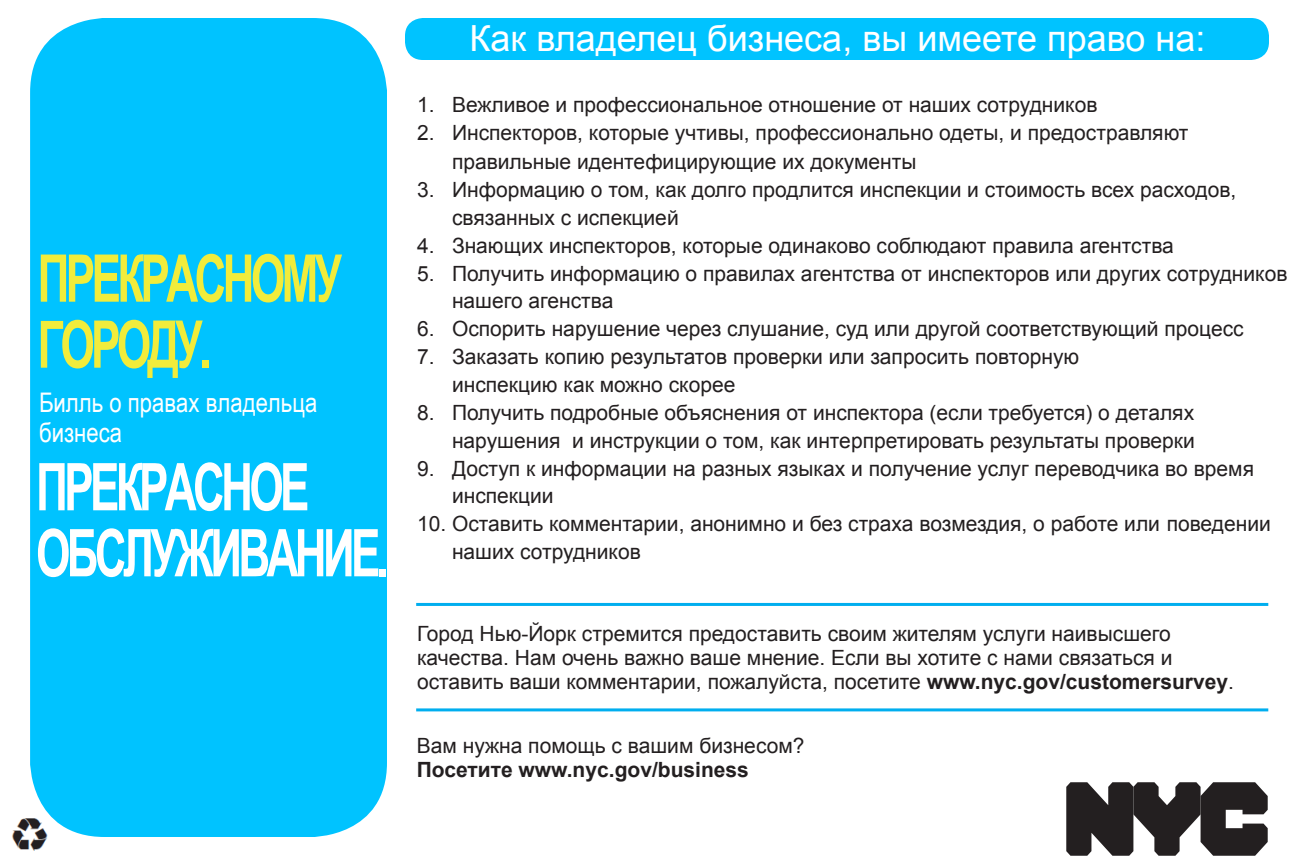
<style>
.page{position:relative;width:1296px;height:864px;background:#fff}
.page>*{position:absolute;margin:0;border:0;box-sizing:border-box;transform-origin:0 0}
.t1{font:700 66px "Arial Narrow";letter-spacing:-.07em;color:#fff;scale:.82 1}
.t2{font:700 66px "Arial Narrow";letter-spacing:-.07em;color:#f1ec3b;scale:.82 1}
.t3{font:36px "Arial";color:#fff}
.t4{font:27px/30px "Arial Narrow";color:#fff}
.t5{font:21px/27px "Arial";color:#231f20}
.t6{font:700 21px "Arial";color:#231f20}
.s1{font-size:54px}
.s2{font-weight:700}
</style>
<div class="page">
<img style="left:12px;top:816px;width:41px;height:35px">
<div style="left:405px;top:18px;width:864px;height:42px;background:#00c3ff;border-radius:18px"></div>
<div style="left:30px;top:18px;width:357px;height:819px;background:#00c3ff;border-radius:74px"></div>
<svg style="left:1066px;top:782px;width:202px;height:74px"></svg>
<hr style="left:416px;top:603px;width:852px;height:3px;background:#00aeef">
<hr style="left:416px;top:708px;width:852px;height:3px;background:#00aeef">
<p class="t2" style="left:38px;top:229px;width:373px">ПРЕКРАСНОМУ</p>
<p class="t2" style="left:38px;top:295px;width:213px">ГОРОДУ<span class="s1">.</span></p>
<p class="t4" style="left:39px;top:386px;width:280px">Билль о правах владельца бизнеса</p>
<p class="t1" style="left:36px;top:437px;width:335px">ПРЕКРАСНОЕ</p>
<p class="t1" style="left:36px;top:503px;width:432px">ОБСЛУЖИВАНИЕ<span class="s1">.</span></p>
<p class="t3" style="left:470px;top:15px;width:737px">Как владелец бизнеса, вы имеете право на:</p>
<p class="t5" style="left:417px;top:92px;width:682px">1. Вежливое и профессиональное отношение от наших сотрудников</p>
<p class="t5" style="left:417px;top:120px;width:773px">2. Инспекторов, которые учтивы, профессионально одеты, и предостравляют</p>
<p class="t5" style="left:452px;top:148px;width:466px">правильные идентефицирующие их документы</p>
<p class="t5" style="left:417px;top:176px;width:821px">3. Информацию о том, как долго продлится инспекции и стоимость всех расходов,</p>
<p class="t5" style="left:452px;top:204px;width:228px">связанных с испекцией</p>
<p class="t5" style="left:417px;top:232px;width:758px">4. Знающих инспекторов, которые одинаково соблюдают правила агентства</p>
<p class="t5" style="left:452px;top:260px;width:837px;text-indent:-35px">5. Получить информацию о правилах агентства от инспекторов или других сотрудников нашего агенства</p>
<p class="t5" style="left:417px;top:315px;width:828px">6. Оспорить нарушение через слушание, суд или другой соответствующий процесс</p>
<p class="t5" style="left:417px;top:343px;width:664px">7. Заказать копию результатов проверки или запросить повторную</p>
<p class="t5" style="left:452px;top:371px;width:285px">инспекцию как можно скорее</p>
<p class="t5" style="left:417px;top:400px;width:779px">8. Получить подробные объяснения от инспектора (если требуется) о деталях</p>
<p class="t5" style="left:452px;top:428px;width:744px">нарушения и инструкции о том, как интерпретировать результаты проверки</p>
<p class="t5" style="left:452px;top:456px;width:804px;text-indent:-35px">9. Доступ к информации на разных языках и получение услуг переводчика во время инспекции</p>
<p class="t5" style="left:417px;top:511px;width:855px">10. Оставить комментарии, анонимно и без страха возмездия, о работе или поведении</p>
<p class="t5" style="left:452px;top:539px;width:190px">наших сотрудников</p>
<p class="t5" style="left:417px;top:622px;width:819px;line-height:24px">Город Нью-Йорк стремится предоставить своим жителям услуги наивысшего качества. Нам очень важно ваше мнение. Если вы хотите с нами связаться и оставить ваши комментарии, пожалуйста, посетите <span class="s2">www.nyc.gov/customersurvey</span>.</p>
<p class="t5" style="left:417px;top:732px;width:389px">Вам нужна помощь с вашим бизнесом?</p>
<p class="t6" style="left:417px;top:756px;width:334px">Посетите www.nyc.gov/business</p>
</div>
